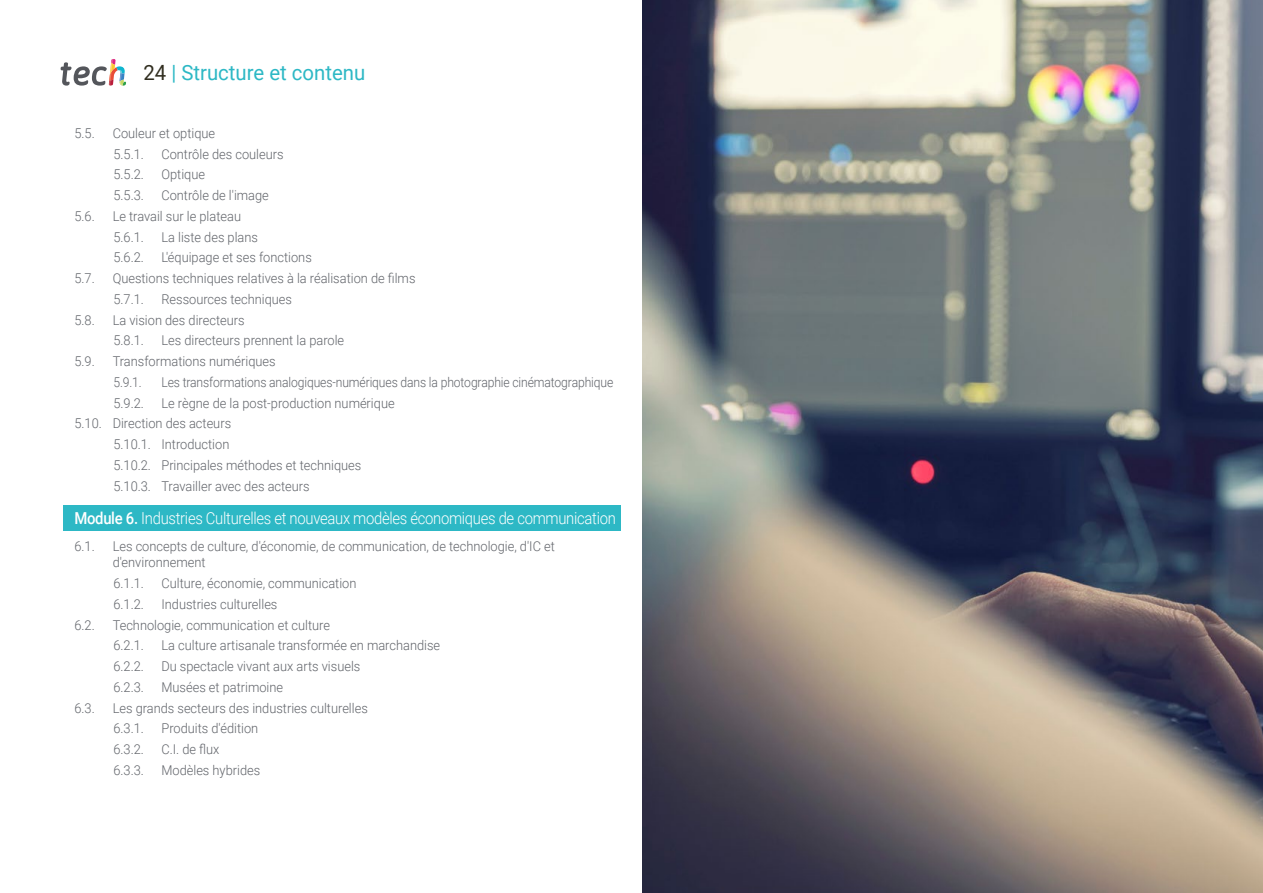
<style>
.page{position:relative;width:1263px;height:893px;background:#fff}
.page>*{position:absolute;margin:0;border:0;box-sizing:border-box;transform-origin:0 0}
.t1{font:21px "Roboto";color:#2db8c5}
.t2{font:300 16.5px "Roboto";letter-spacing:-.02em;color:#fff;scale:.9 1}
.t3{font:300 13.5px/20.7px "Roboto";color:#61646a;scale:.95 1}
.t4{font:300 13.5px "Roboto";color:#61646a;scale:.9 1}
.s1{color:#312e20}
.s2{font-weight:500}
</style>
<div class="page">
<svg style="left:61px;top:59px;width:65px;height:27px"></svg>
<img style="left:642px;top:0;width:621px;height:893px">
<div style="left:63px;top:505px;width:558px;height:25px;background:#2db8c5"></div>
<h1 class="t1" style="left:144px;top:57px;width:223px"><span class="s1">24</span> | Structure et contenu</h1>
<p class="t3" style="left:74px;top:122px;width:23px">5.5.</p>
<p class="t3" style="left:113px;top:122px;width:109px">Couleur et optique<br>5.5.1.</p>
<p class="t3" style="left:161px;top:143px;width:130px">Contrôle des couleurs</p>
<p class="t3" style="left:113px;top:164px;width:34px">5.5.2.</p>
<p class="t3" style="left:161px;top:164px;width:47px">Optique</p>
<p class="t3" style="left:113px;top:184px;width:34px">5.5.3.</p>
<p class="t3" style="left:161px;top:184px;width:115px">Contrôle de l'image</p>
<p class="t3" style="left:74px;top:205px;width:23px">5.6.</p>
<p class="t3" style="left:113px;top:205px;width:137px">Le travail sur le plateau<br>5.6.1.</p>
<p class="t3" style="left:161px;top:226px;width:103px">La liste des plans</p>
<p class="t3" style="left:113px;top:247px;width:34px">5.6.2.</p>
<p class="t3" style="left:161px;top:247px;width:160px">L'équipage et ses fonctions</p>
<p class="t3" style="left:74px;top:267px;width:23px">5.7.</p>
<p class="t3" style="left:113px;top:267px;width:320px">Questions techniques relatives à la réalisation de films<br>5.7.1.</p>
<p class="t3" style="left:161px;top:288px;width:139px">Ressources techniques</p>
<p class="t3" style="left:74px;top:309px;width:23px">5.8.</p>
<p class="t3" style="left:113px;top:309px;width:140px">La vision des directeurs<br>5.8.1.</p>
<p class="t3" style="left:161px;top:330px;width:194px">Les directeurs prennent la parole</p>
<p class="t3" style="left:74px;top:350px;width:23px">5.9.</p>
<p class="t3" style="left:113px;top:350px;width:173px">Transformations numériques<br>5.9.1.</p>
<p class="t4" style="left:161px;top:373px;width:504px">Les transformations analogiques-numériques dans la photographie cinématographique</p>
<p class="t3" style="left:113px;top:392px;width:34px">5.9.2.</p>
<p class="t3" style="left:161px;top:392px;width:247px">Le règne de la post-production numérique</p>
<p class="t3" style="left:74px;top:413px;width:166px">5.10. Direction des acteurs</p>
<p class="t3" style="left:113px;top:433px;width:124px">5.10.1. Introduction</p>
<p class="t3" style="left:113px;top:454px;width:262px">5.10.2. Principales méthodes et techniques</p>
<p class="t3" style="left:113px;top:475px;width:208px">5.10.3. Travailler avec des acteurs</p>
<p class="t2" style="left:74px;top:506px;width:603px"><span class="s2">Module 6.</span> Industries Culturelles et nouveaux modèles économiques de communication</p>
<p class="t3" style="left:74px;top:535px;width:23px">6.1.</p>
<p class="t3" style="left:113px;top:537px;width:467px;line-height:16.5px">Les concepts de culture, d'économie, de communication, de technologie, d'IC et d'environnement</p>
<p class="t3" style="left:113px;top:572px;width:34px">6.1.1.</p>
<p class="t3" style="left:161px;top:572px;width:207px">Culture, économie, communication</p>
<p class="t3" style="left:113px;top:593px;width:34px">6.1.2.</p>
<p class="t3" style="left:161px;top:593px;width:124px">Industries culturelles</p>
<p class="t3" style="left:74px;top:614px;width:23px">6.2.</p>
<p class="t3" style="left:113px;top:614px;width:230px">Technologie, communication et culture<br>6.2.1.</p>
<p class="t3" style="left:161px;top:635px;width:295px">La culture artisanale transformée en marchandise</p>
<p class="t3" style="left:113px;top:655px;width:34px">6.2.2.</p>
<p class="t3" style="left:161px;top:655px;width:211px">Du spectacle vivant aux arts visuels</p>
<p class="t3" style="left:113px;top:676px;width:34px">6.2.3.</p>
<p class="t3" style="left:161px;top:676px;width:130px">Musées et patrimoine</p>
<p class="t3" style="left:74px;top:697px;width:23px">6.3.</p>
<p class="t3" style="left:113px;top:697px;width:270px">Les grands secteurs des industries culturelles<br>6.3.1.</p>
<p class="t3" style="left:161px;top:718px;width:103px">Produits d'édition</p>
<p class="t3" style="left:113px;top:738px;width:34px">6.3.2.</p>
<p class="t3" style="left:161px;top:738px;width:63px">C.I. de flux</p>
<p class="t3" style="left:113px;top:759px;width:34px">6.3.3.</p>
<p class="t3" style="left:161px;top:759px;width:106px">Modèles hybrides</p>
</div>
